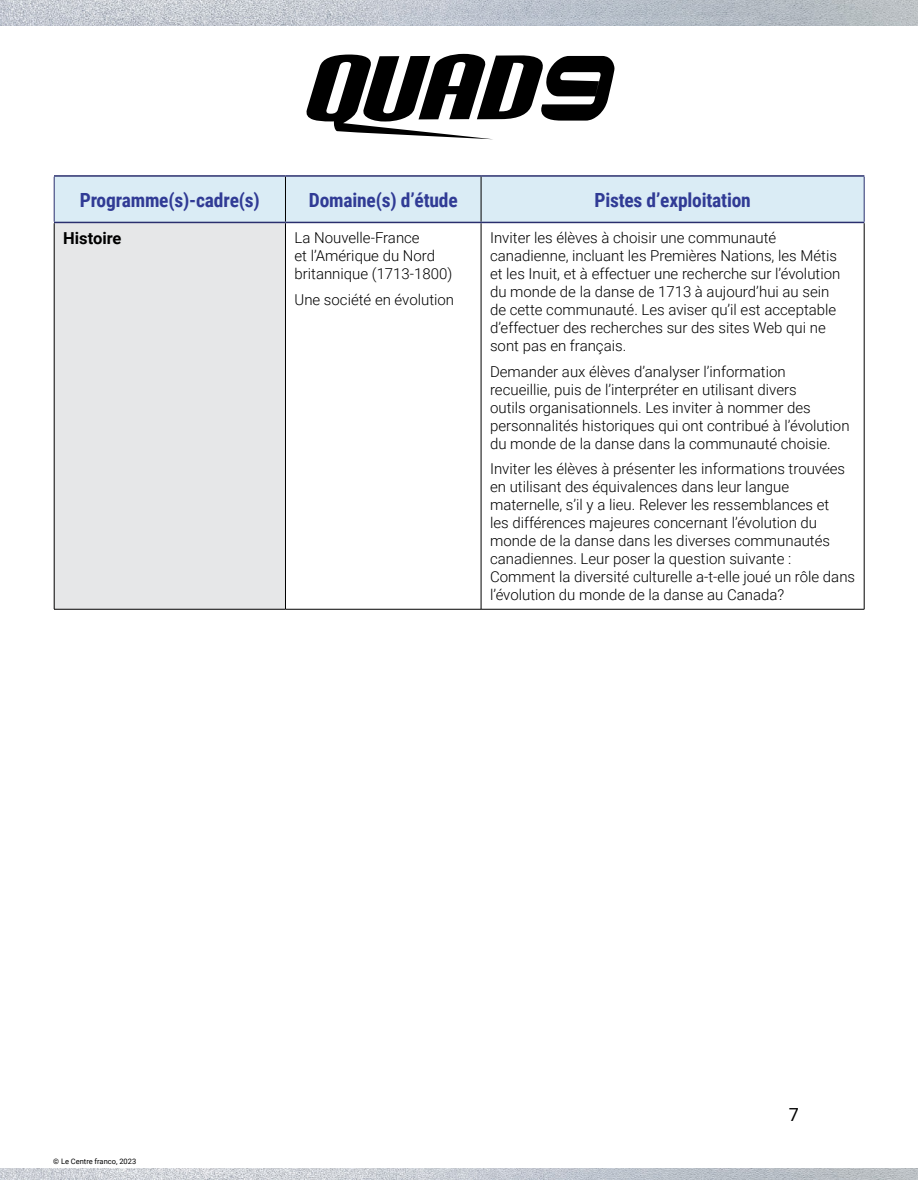
<style>
.page{position:relative;width:918px;height:1188px;background:#fff}
.page>*{position:absolute;margin:0;border:0;box-sizing:border-box;transform-origin:0 0}
.H4-feuillet-programme{font:700 19.5px "Roboto Condensed";letter-spacing:-.01em;color:#303b95}
.t1{font:18px "Roboto";color:#000}
.P__tableau{font:700 16.5px "Roboto";color:#000}
.P__tableau-2{font:300 15px/18px "Roboto";color:#000}
.t2{font:7.5px "Roboto";color:#000}
</style>
<div class="page">
<svg style="left:306px;top:54px;width:309px;height:85px"></svg>
<img style="left:0;top:0;width:918px;height:26px">
<img style="left:0;top:1169px;width:918px;height:10px">
<div style="left:55px;top:177px;width:809px;height:45px;background:#daecf5"></div>
<div style="left:54px;top:222px;width:231px;height:387px;background:#e6e7e8"></div>
<hr style="left:285px;top:223px;width:1px;height:386px;background:#000">
<hr style="left:481px;top:223px;width:1px;height:386px;background:#000">
<hr style="left:54px;top:609px;width:231px;height:1px;background:#000">
<hr style="left:285px;top:609px;width:196px;height:1px;background:#000">
<hr style="left:481px;top:609px;width:383px;height:1px;background:#000">
<hr style="left:54px;top:223px;width:1px;height:386px;background:#000">
<hr style="left:864px;top:223px;width:1px;height:386px;background:#000">
<hr style="left:54px;top:177px;width:1px;height:45px;background:#2a2f6e">
<hr style="left:864px;top:177px;width:1px;height:45px;background:#2a2f6e">
<hr style="left:54px;top:175px;width:231px;height:2px;background:#2a2f6e">
<hr style="left:285px;top:175px;width:196px;height:2px;background:#2a2f6e">
<hr style="left:481px;top:175px;width:383px;height:2px;background:#2a2f6e">
<hr style="left:285px;top:177px;width:1px;height:45px;background:#000">
<hr style="left:481px;top:177px;width:1px;height:45px;background:#000">
<hr style="left:54px;top:222px;width:231px;height:1px;background:#2a2f6e">
<hr style="left:285px;top:222px;width:196px;height:1px;background:#2a2f6e">
<hr style="left:481px;top:222px;width:383px;height:1px;background:#2a2f6e">
<h4 class="H4-feuillet-programme" style="left:80px;top:186px;width:182px">Programme(s)-cadre(s)</h4>
<h4 class="H4-feuillet-programme" style="left:309px;top:186px;width:150px">Domaine(s) d’étude</h4>
<h4 class="H4-feuillet-programme" style="left:594px;top:186px;width:158px">Pistes d’exploitation</h4>
<p class="P__tableau" style="left:63px;top:227px;width:60px">Histoire</p>
<p class="P__tableau-2" style="left:294px;top:228px;width:159px">La Nouvelle-France<br>et l’Amérique du Nord britannique (1713-1800)</p>
<p class="P__tableau-2" style="left:294px;top:290px;width:161px">Une société en évolution</p>
<p class="P__tableau-2" style="left:490px;top:228px;width:352px">Inviter les élèves à choisir une communauté canadienne, incluant les Premières Nations, les Métis et les Inuit, et à effectuer une recherche sur l’évolution du monde de la danse de 1713 à aujourd’hui au sein de cette communauté. Les aviser qu’il est acceptable d’effectuer des recherches sur des sites Web qui ne sont pas en français.</p>
<p class="P__tableau-2" style="left:490px;top:362px;width:361px">Demander aux élèves d’analyser l’information recueillie, puis de l’interpréter en utilisant divers<br>outils organisationnels. Les inviter à nommer des personnalités historiques qui ont contribué à l’évolution du monde de la danse dans la communauté choisie.</p>
<p class="P__tableau-2" style="left:490px;top:459px;width:367px">Inviter les élèves à présenter les informations trouvées en utilisant des équivalences dans leur langue maternelle, s’il y a lieu. Relever les ressemblances et<br>les différences majeures concernant l’évolution du monde de la danse dans les diverses communautés canadiennes. Leur poser la question suivante :<br>Comment la diversité culturelle a-t-elle joué un rôle dans l’évolution du monde de la danse au Canada?</p>
<p class="t2" style="left:53px;top:1156px;width:84px">© Le Centre franco, 2023</p>
<p class="t1" style="left:789px;top:1102px;width:12px">7</p>
</div>
